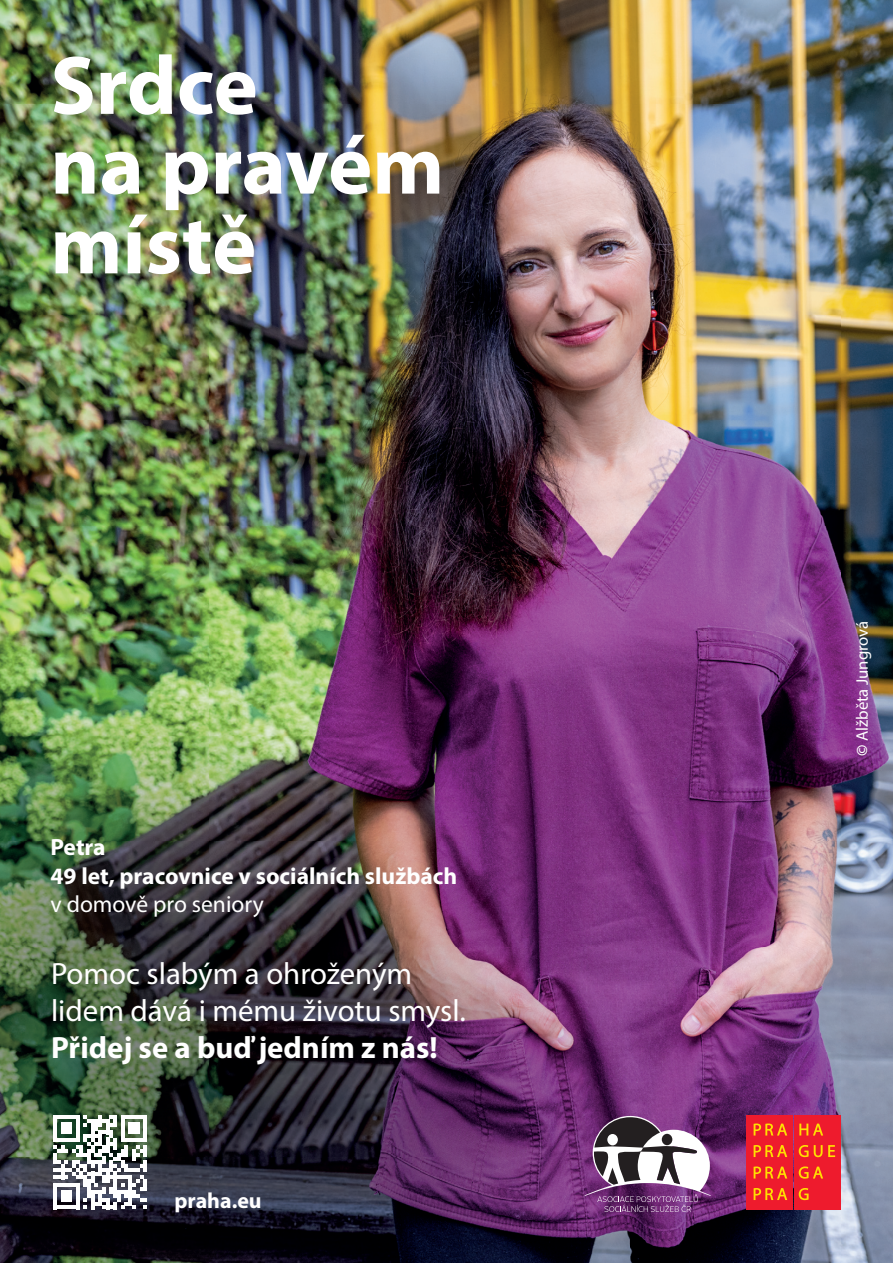
<style>
.page{position:relative;width:893px;height:1263px;background:#fff}
.page>*{position:absolute;margin:0;border:0;box-sizing:border-box;transform-origin:0 0}
.t1{font:700 83.7px/79.8px "Myriad Pro";color:#fff}
.t2{font:30.75px/37px "Myriad Pro";color:#fff}
.t3{font:700 30.75px "Myriad Pro";color:#fff}
.t4{font:700 23.55px/28.2px "Myriad Pro";color:#fff}
.t5{font:23.55px "Myriad Pro";color:#fff}
.t6{font:700 21.9px "Myriad Pro";color:#fff}
.t7{font:16.8px "Myriad Pro";color:#fff}
.s1{font-weight:700}
</style>
<div class="page">
<img style="left:0;top:0;width:893px;height:1263px">
<div style="left:746px;top:1116px;width:46px;height:94px;background:#ee1b2d"></div>
<div style="left:794px;top:1116px;width:46px;height:94px;background:#ee1b2d"></div>
<svg style="left:754px;top:1123px;width:33px;height:12px"></svg>
<svg style="left:799px;top:1123px;width:24px;height:12px"></svg>
<svg style="left:754px;top:1145px;width:33px;height:12px"></svg>
<svg style="left:799px;top:1145px;width:36px;height:12px"></svg>
<svg style="left:754px;top:1166px;width:33px;height:12px"></svg>
<svg style="left:799px;top:1166px;width:24px;height:13px"></svg>
<svg style="left:754px;top:1188px;width:33px;height:12px"></svg>
<svg style="left:799px;top:1188px;width:10px;height:12px"></svg>
<svg style="left:53px;top:1115px;width:94px;height:94px"></svg>
<svg style="left:585px;top:1116px;width:126px;height:96px"></svg>
<h1 class="t1" style="left:50px;top:43px;width:395px">Srdce<br>na pravém místě</h1>
<p class="t4" style="left:50px;top:832px;width:408px">Petra<br>49 let, pracovnice v sociálních službách</p>
<p class="t5" style="left:50px;top:889px;width:215px">v domově pro seniory</p>
<p class="t2" style="left:51px;top:954px;width:416px">Pomoc slabým a ohroženým lidem dává i mému životu smysl.</p>
<p class="t3" style="left:51px;top:1027px;width:388px">Přidej se a buď jedním z nás!</p>
<p class="t6" style="left:175px;top:1186px;width:89px">praha.eu</p>
<p class="t7" style="left:852px;top:756px;width:137px;rotate:-90deg"><span class="s1">©</span> Alžběta Jungrová</p>
</div>
